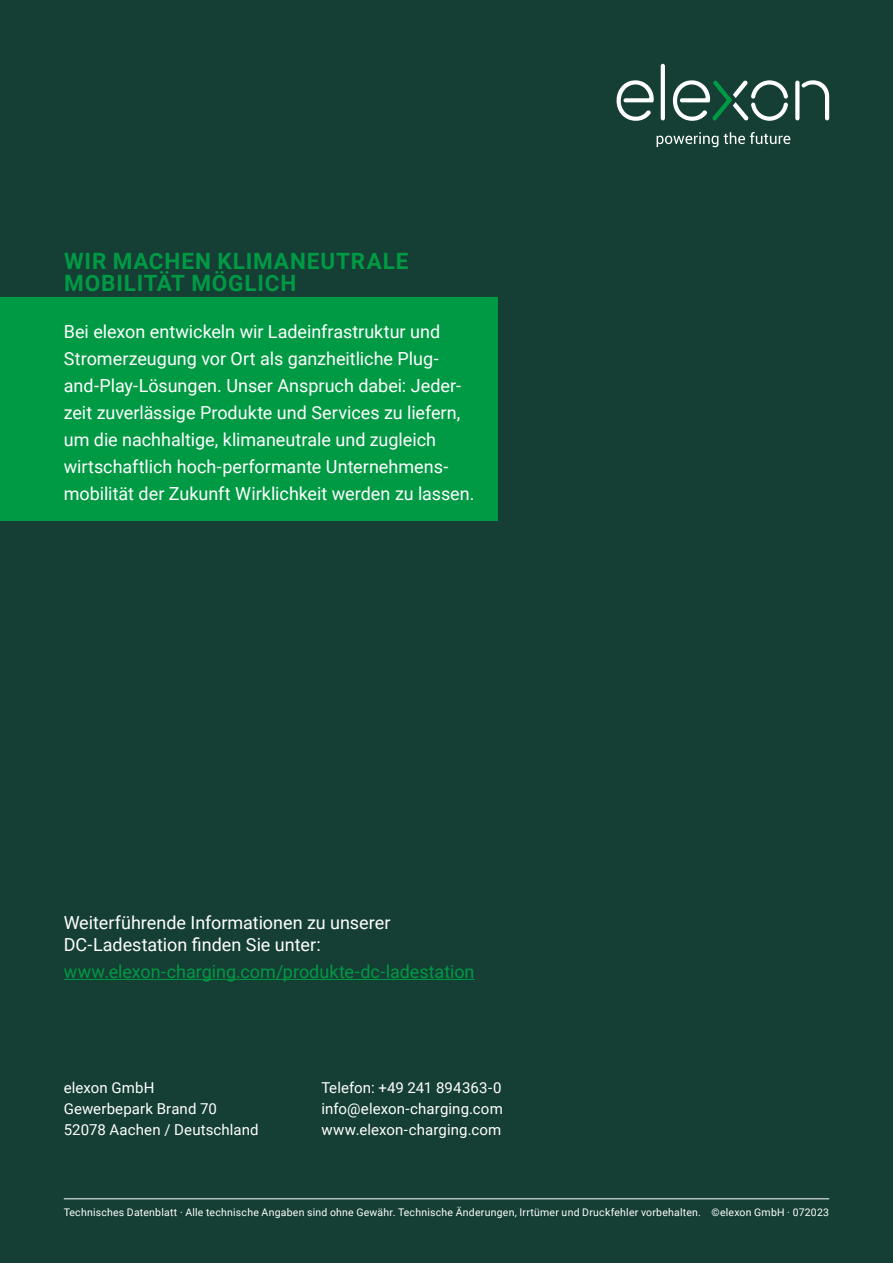
<style>
.page{position:relative;width:893px;height:1263px;background:#153e35}
.page>*{position:absolute;margin:0;border:0;box-sizing:border-box;transform-origin:0 0}
.t1{font:700 22.5px/22.5px "Roboto";letter-spacing:.04em;color:#009a44}
.t2{font:18px/27px "Roboto";color:#fff}
.t3{font:18px "Roboto";color:#009a44}
.t4{font:15px/21px "Roboto";letter-spacing:.005em;color:#fff}
.t5{font:10.5px "Roboto";letter-spacing:.02em;color:#fff}
</style>
<div class="page">
<svg style="left:616px;top:80px;width:38px;height:41px"></svg>
<svg style="left:795px;top:81px;width:4px;height:39px"></svg>
<svg style="left:802px;top:80px;width:27px;height:40px"></svg>
<hr style="left:661px;top:64px;width:4px;height:56px;background:#fff;border-radius:2px">
<svg style="left:657px;top:132px;width:61px;height:15px"></svg>
<svg style="left:724px;top:132px;width:66px;height:12px"></svg>
<svg style="left:673px;top:80px;width:115px;height:41px"></svg>
<hr style="left:64px;top:1198px;width:765px;height:1px;background:#fff">
<div style="left:0;top:298px;width:497px;height:223px;background:#009a44"></div>
<hr style="left:64px;top:979px;width:411px;height:1px;background:#009a44">
<p class="t1" style="left:64px;top:249px;width:346px">WIR MACHEN KLIMANEUTRALE<br>MOBILITÄT MÖGLICH</p>
<p class="t2" style="left:64px;top:317px;width:412px">Bei elexon entwickeln wir Ladeinfrastruktur und Stromerzeugung vor Ort als ganzheitliche Plug&shy;and-Play-Lösungen. Unser Anspruch dabei: Jeder&shy;zeit zuverlässige Produkte und Services zu liefern, um die nachhaltige, klimaneutrale und zugleich wirtschaftlich hoch-performante Unternehmens&shy;mobilität der Zukunft Wirklichkeit werden zu lassen.</p>
<p class="t2" style="left:64px;top:910px;width:328px;line-height:22.5px">Weiterführende Informationen zu unserer<br>DC-Ladestation finden Sie unter:</p>
<p class="t3" style="left:64px;top:959px;width:412px">www.elexon-charging.com/produkte-dc-ladestation</p>
<p class="t4" style="left:64px;top:1077px;width:196px">elexon GmbH<br>Gewerbepark Brand 70<br>52078 Aachen / Deutschland</p>
<p class="t4" style="left:321px;top:1077px;width:183px;text-align:justify">Telefon: +49 241 894363-0 info@elexon-charging.com www.elexon-charging.com</p>
<p class="t5" style="left:64px;top:1205px;width:767px">Technisches Datenblatt · Alle technische Angaben sind ohne Gewähr. Technische Änderungen, Irrtümer und Druckfehler vorbehalten. ©elexon GmbH · 072023</p>
</div>
